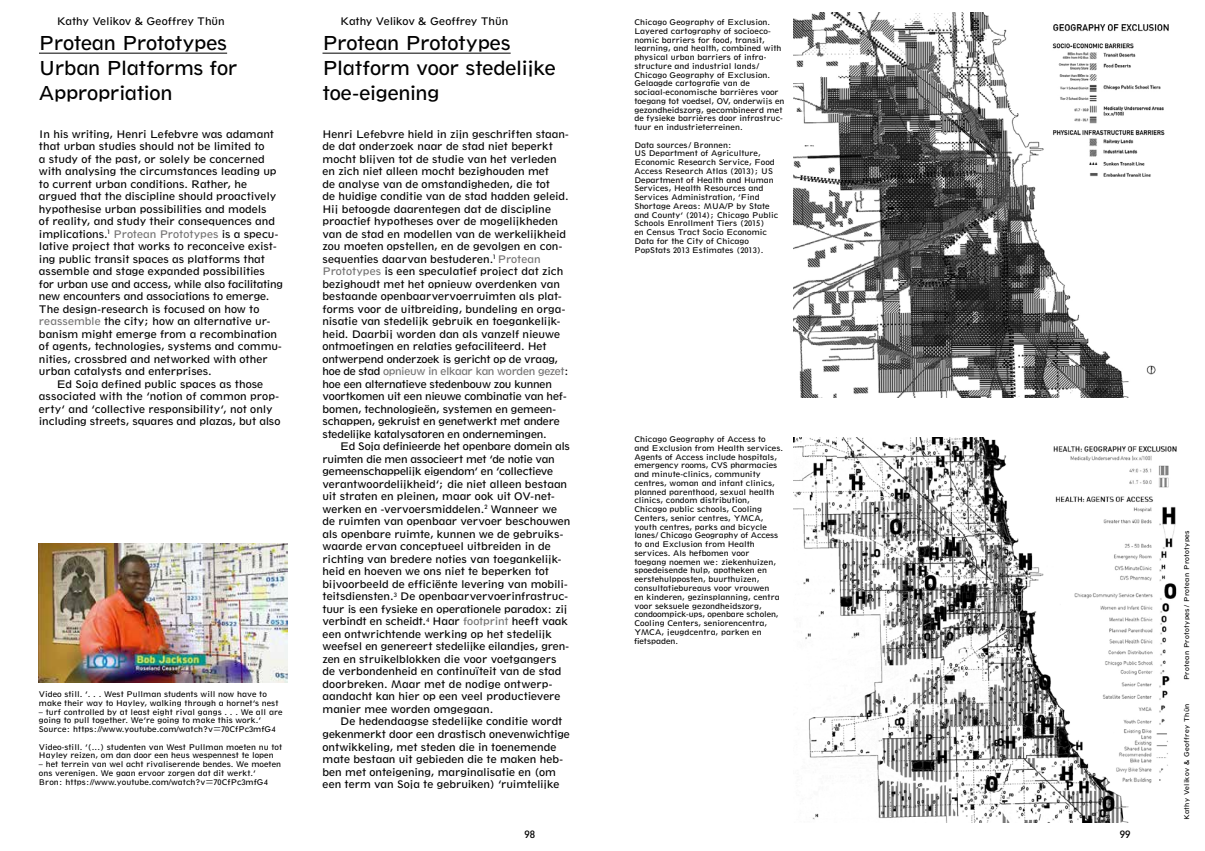
<style>
.page{position:relative;width:1205px;height:851px;background:#fff}
.page>*{position:absolute;margin:0;border:0;box-sizing:border-box;transform-origin:0 0}
.t1{font:20px/25px "Spartan LT Book Classified";letter-spacing:-.025em;color:#000}
.t2{font:10.88px/12.5px "Spartan LT Book Classified";letter-spacing:-.01em;color:#000}
.t3{font:10.75px "Spartan LT Book Classified";color:#000}
.t4{font:8.12px/8.8px "Spartan LT Book Classified";color:#000}
.t5{font:6.88px "Spartan LT Book Classified";letter-spacing:.04em;color:#000}
.s1{color:#727171}
</style>
<div class="page">
<img style="left:794px;top:13px;width:375px;height:384px">
<img style="left:794px;top:438px;width:383px;height:384px">
<hr style="left:322px;top:53px;width:189px;height:1px;background:#000">
<hr style="left:39px;top:53px;width:188px;height:1px;background:#000">
<img style="left:39px;top:543px;width:248px;height:139px">
<p class="t2" style="left:57px;top:15px;width:170px">Kathy Velikov &amp; Geoffrey Thün</p>
<h1 class="t1" style="left:39px;top:30px;width:200px">Protean Prototypes<br>Urban Platforms for<br>Appropriation</h1>
<p class="t2" style="left:39px;top:127px;width:237px">In his writing, Henri Lefebvre was adamant</p>
<p class="t2" style="left:39px;top:140px;width:227px">that urban studies should not be limited to</p>
<p class="t2" style="left:39px;top:152px;width:227px">a study of the past, or solely be concerned</p>
<p class="t2" style="left:39px;top:165px;width:239px">with analysing the circumstances leading up</p>
<p class="t2" style="left:39px;top:177px;width:210px">to current urban conditions. Rather, he</p>
<p class="t2" style="left:39px;top:190px;width:239px">argued that the discipline should proactively</p>
<p class="t2" style="left:39px;top:202px;width:229px">hypothesise urban possibilities and models</p>
<p class="t2" style="left:39px;top:215px;width:237px">of reality, and study their consequences and</p>
<p class="t2" style="left:39px;top:227px;width:241px">implications.<sup>1</sup> <span class="s1">Protean Prototypes</span> is a specu-</p>
<p class="t2" style="left:39px;top:240px;width:239px">lative project that works to reconceive exist-</p>
<p class="t2" style="left:39px;top:252px;width:228px">ing public transit spaces as platforms that</p>
<p class="t2" style="left:39px;top:265px;width:227px">assemble and stage expanded possibilities</p>
<p class="t2" style="left:39px;top:277px;width:246px">for urban use and access, while also facilitating</p>
<p class="t2" style="left:39px;top:290px;width:232px">new encounters and associations to emerge.</p>
<p class="t2" style="left:39px;top:302px;width:222px">The design-research is focused on how to</p>
<p class="t2" style="left:39px;top:315px;width:233px"><span class="s1">reassemble</span> the city; how an alternative ur-</p>
<p class="t2" style="left:39px;top:327px;width:240px">banism might emerge from a recombination</p>
<p class="t2" style="left:39px;top:340px;width:244px">of agents, technologies, systems and commu-</p>
<p class="t2" style="left:39px;top:352px;width:230px">nities, crossbred and networked with other</p>
<p class="t2" style="left:39px;top:365px;width:174px">urban catalysts and enterprises.</p>
<p class="t2" style="left:57px;top:377px;width:208px">Ed Soja defined public spaces as those</p>
<p class="t2" style="left:39px;top:390px;width:242px">associated with the ‘notion of common prop-</p>
<p class="t2" style="left:39px;top:402px;width:235px">erty’ and ‘collective responsibility’, not only</p>
<p class="t2" style="left:39px;top:415px;width:243px">including streets, squares and plazas, but also</p>
<p class="t4" style="left:39px;top:689px;width:241px">Video still. ‘. . . West Pullman students will now have to make their way to Hayley, walking through a hornet’s nest</p>
<p class="t4" style="left:39px;top:707px;width:245px">– turf controlled by at least eight rival gangs . . . We all are going to pull together. We’re going to make this work.’<br>Source: https://www.youtube.com/watch?v=70CfPc3mfG4</p>
<p class="t4" style="left:39px;top:742px;width:245px">Video-still. ‘(...) studenten van West Pullman moeten nu tot<br>Hayley reizen, om dan door een heus wespennest te lopen</p>
<p class="t4" style="left:39px;top:759px;width:244px">– het terrein van wel acht rivaliserende bendes. We moeten ons verenigen. We gaan ervoor zorgen dat dit werkt.’<br>Bron: https://www.youtube.com/watch?v=70CfPc3mfG4</p>
<p class="t2" style="left:340px;top:15px;width:170px">Kathy Velikov &amp; Geoffrey Thün</p>
<h1 class="t1" style="left:322px;top:30px;width:235px">Protean Prototypes<br>Platform voor stedelijke toe-eigening</h1>
<p class="t2" style="left:322px;top:127px;width:248px">Henri Lefebvre hield in zijn geschriften staan&shy;de dat onderzoek naar de stad niet beperkt mocht blijven tot de studie van het verleden en zich niet alleen mocht bezighouden met<br>de analyse van de omstandigheden, die tot<br>de huidige conditie van de stad hadden geleid.<br>Hij betoogde daarentegen dat de discipline proactief hypotheses over de mogelijkheden van de stad en modellen van de werkelijkheid zou moeten opstellen, en de gevolgen en con&shy;sequenties daarvan bestuderen.<sup>1</sup> <span class="s1">Protean Prototypes</span> is een speculatief project dat zich bezighoudt met het opnieuw overdenken van bestaande openbaarvervoerruimten als plat&shy;forms voor de uitbreiding, bundeling en orga&shy;nisatie van stedelijk gebruik en toegankelijk&shy;heid. Daarbij worden dan als vanzelf nieuwe ontmoetingen en relaties gefaciliteerd. Het ontwerpend onderzoek is gericht op de vraag, hoe de stad <span class="s1">opnieuw in elkaar kan worden gezet</span>: hoe een alternatieve stedenbouw zou kunnen voortkomen uit een nieuwe combinatie van hef&shy;bomen, technologieën, systemen en gemeen&shy;schappen, gekruist en genetwerkt met andere stedelijke katalysatoren en ondernemingen.</p>
<p class="t2" style="left:322px;top:440px;width:250px;text-indent:18px">Ed Soja definieerde het openbare domein als ruimten die men associeert met ‘de notie van gemeenschappelijk eigendom’ en ‘collectieve verantwoordelijkheid’; die niet alleen bestaan uit straten en pleinen, maar ook uit OV-net&shy;werken en -vervoersmiddelen.<sup>2</sup> Wanneer we de ruimten van openbaar vervoer beschouwen als openbare ruimte, kunnen we de gebruiks&shy;waarde ervan conceptueel uitbreiden in de richting van bredere noties van toegankelijk&shy;heid en hoeven we ons niet te beperken tot bijvoorbeeld de efficiënte levering van mobili&shy;teitsdiensten.<sup>3</sup> De openbaarvervoerinfrastruc&shy;tuur is een fysieke en operationele paradox: zij verbindt en scheidt.<sup>4</sup> Haar <span class="s1">footprint</span> heeft vaak een ontwrichtende werking op het stedelijk weefsel en genereert stedelijke eilandjes, gren&shy;zen en struikelblokken die voor voetgangers de verbondenheid en continuïteit van de stad doorbreken. Maar met de nodige ontwerp&shy;aandacht kan hier op een veel productievere manier mee worden omgegaan.</p>
<p class="t2" style="left:322px;top:715px;width:249px;text-indent:18px">De hedendaagse stedelijke conditie wordt gekenmerkt door een drastisch onevenwichtige ontwikkeling, met steden die in toenemende mate bestaan uit gebieden die te maken heb&shy;ben met onteigening, marginalisatie en (om een term van Soja te gebruiken) ‘ruimtelijke</p>
<p class="t4" style="left:634px;top:18px;width:152px">Chicago Geography of Exclusion.<br>Layered cartography of socioeco&shy;nomic barriers for food, transit, learning, and health, combined with physical urban barriers of infra&shy;structure and industrial lands/ Chicago Geography of Exclusion.<br>Gelaagde cartografie van de sociaal-economische barrières voor toegang tot voedsel, OV, onderwijs en gezondheidszorg, gecombineerd met de fysieke barrières door infrastruc&shy;tuur en industrieterreinen.</p>
<p class="t4" style="left:634px;top:140px;width:145px">Data sources / Bronnen:<br>US Department of Agriculture,<br>Economic Research Service, Food<br>Access Research Atlas (2013); US<br>Department of Health and Human<br>Services, Health Resources and<br>Services Administration, ‘Find<br>Shortage Areas: MUA/P by State and County’ (2014); Chicago Public<br>Schools Enrollment Tiers (2015)<br>en Census Tract Socio Economic<br>Data for the City of Chicago<br>PopStats 2013 Estimates (2013).</p>
<p class="t4" style="left:634px;top:434px;width:150px">Chicago Geography of Access to<br>and Exclusion from Health services.<br>Agents of Access include hospitals, emergency rooms, CVS pharmacies and minute-clinics, community centres, woman and infant clinics, planned parenthood, sexual health clinics, condom distribution,<br>Chicago public schools, Cooling<br>Centers, senior centres, YMCA, youth centres, parks and bicycle lanes/ Chicago Geography of Access to and Exclusion from Health services. Als hefbomen voor toegang noemen we: ziekenhuizen, spoedeisende hulp, apotheken en eerstehulpposten, buurthuizen, consultatiebureaus voor vrouwen<br>en kinderen, gezinsplanning, centra voor seksuele gezondheidszorg, condoompick-ups, openbare scholen,<br>Cooling Centers, seniorencentra,<br>YMCA, jeugdcentra, parken en fietspaden.</p>
<p class="t3" style="left:524px;top:827px;width:12px">98</p>
<p class="t3" style="left:1120px;top:827px;width:12px">99</p>
<p class="t5" style="left:1182px;top:680px;width:151px;rotate:-90deg">Protean Prototypes / Protean Prototypes</p>
<p class="t5" style="left:1182px;top:820px;width:118px;rotate:-90deg">Kathy Velikov &amp; Geoffrey Thün</p>
</div>
